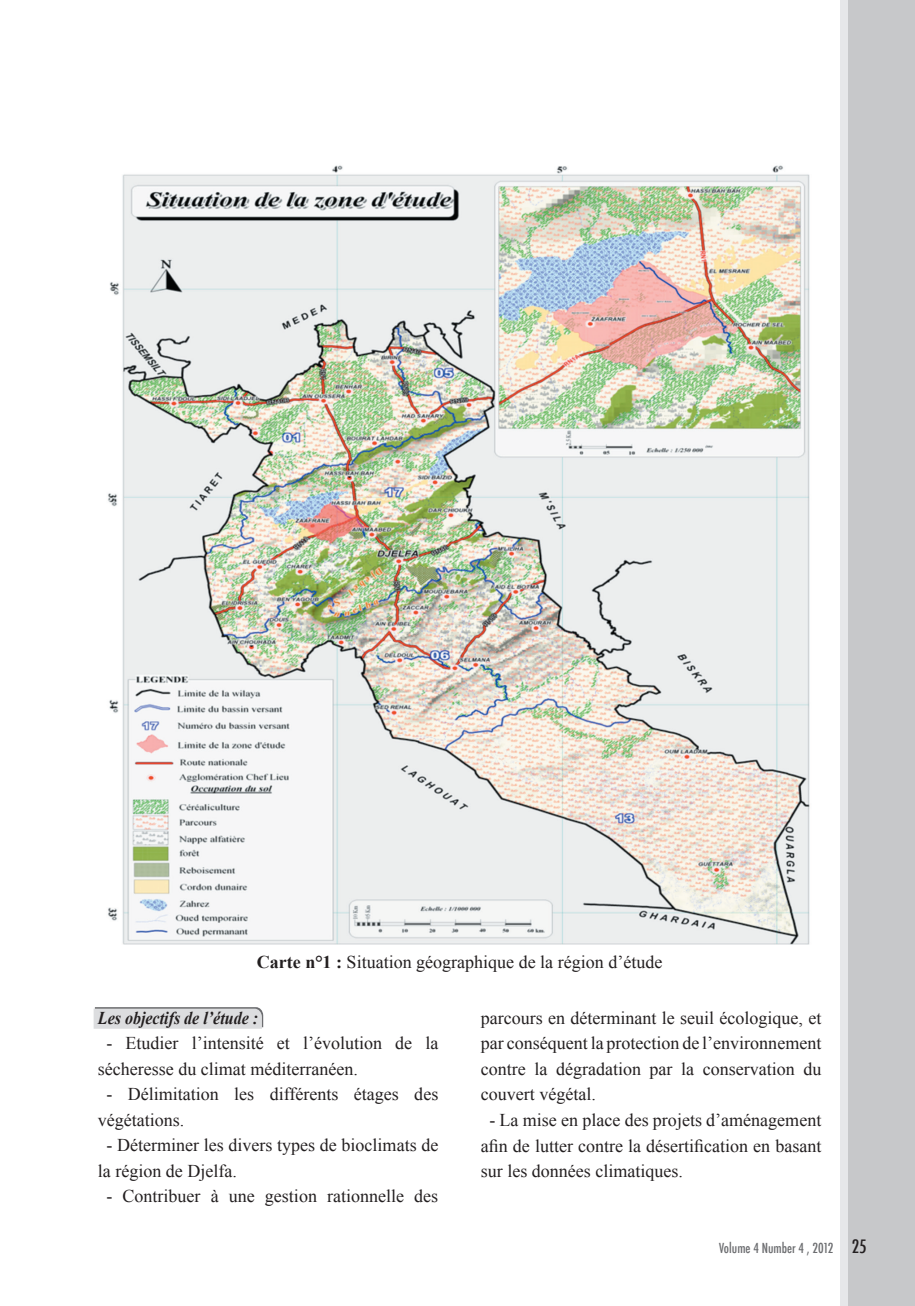
<style>
.page{position:relative;width:915px;height:1306px;background:#fff}
.page>*{position:absolute;margin:0;border:0;box-sizing:border-box;transform-origin:0 0}
.t1{font:18px/25.5px "Times New Roman";color:#231f20}
.t2{font:italic 700 18px "Times New Roman";color:#231f20;scale:.89 1}
.t3{font:500 condensed 18px "Futura";color:#231f20}
.t4{font:500 condensed 13.5px "Futura";color:#6c6d70}
.s1{font-weight:700}
</style>
<div class="page">
<div style="left:839px;top:0;width:54px;height:1305px;background:#e6e7e9"></div>
<div style="left:847px;top:0;width:67px;height:1305px;background:#c7c8ca"></div>
<svg style="left:94px;top:1007px;width:169px;height:21px;background:#d3d4d6"></svg>
<img style="left:108px;top:165px;width:702px;height:779px">
<p class="t1" style="left:257px;top:949px;width:407px"><span class="s1">Carte n°1 :</span> Situation géographique de la région d’étude</p>
<p class="t2" style="left:98px;top:1005px;width:181px">Les objectifs de l’étude :</p>
<p class="t1" style="left:98px;top:1030px;width:342px;text-indent:8px">- Etudier l’intensité et l’évolution de la sécheresse du climat méditerranéen.</p>
<p class="t1" style="left:98px;top:1081px;width:342px;text-indent:8px">- Délimitation les différents étages des végétations.</p>
<p class="t1" style="left:98px;top:1132px;width:342px;text-indent:8px">- Déterminer les divers types de bioclimats de la région de Djelfa.</p>
<p class="t1" style="left:106px;top:1183px;width:333px">- Contribuer à une gestion rationnelle des</p>
<p class="t1" style="left:480px;top:1004px;width:342px;text-align:justify">parcours en déterminant le seuil écologique, et par conséquent la protection de l’environnement contre la dégradation par la conservation du couvert végétal.</p>
<p class="t1" style="left:480px;top:1106px;width:342px;text-align:justify;text-indent:8px">- La mise en place des projets d’aménagement afin de lutter contre la désertification en basant sur les données climatiques.</p>
<p class="t4" style="left:719px;top:1238px;width:116px">Volume 4 Number 4 , 2012</p>
<p class="t3" style="left:851px;top:1235px;width:16px">25</p>
</div>
